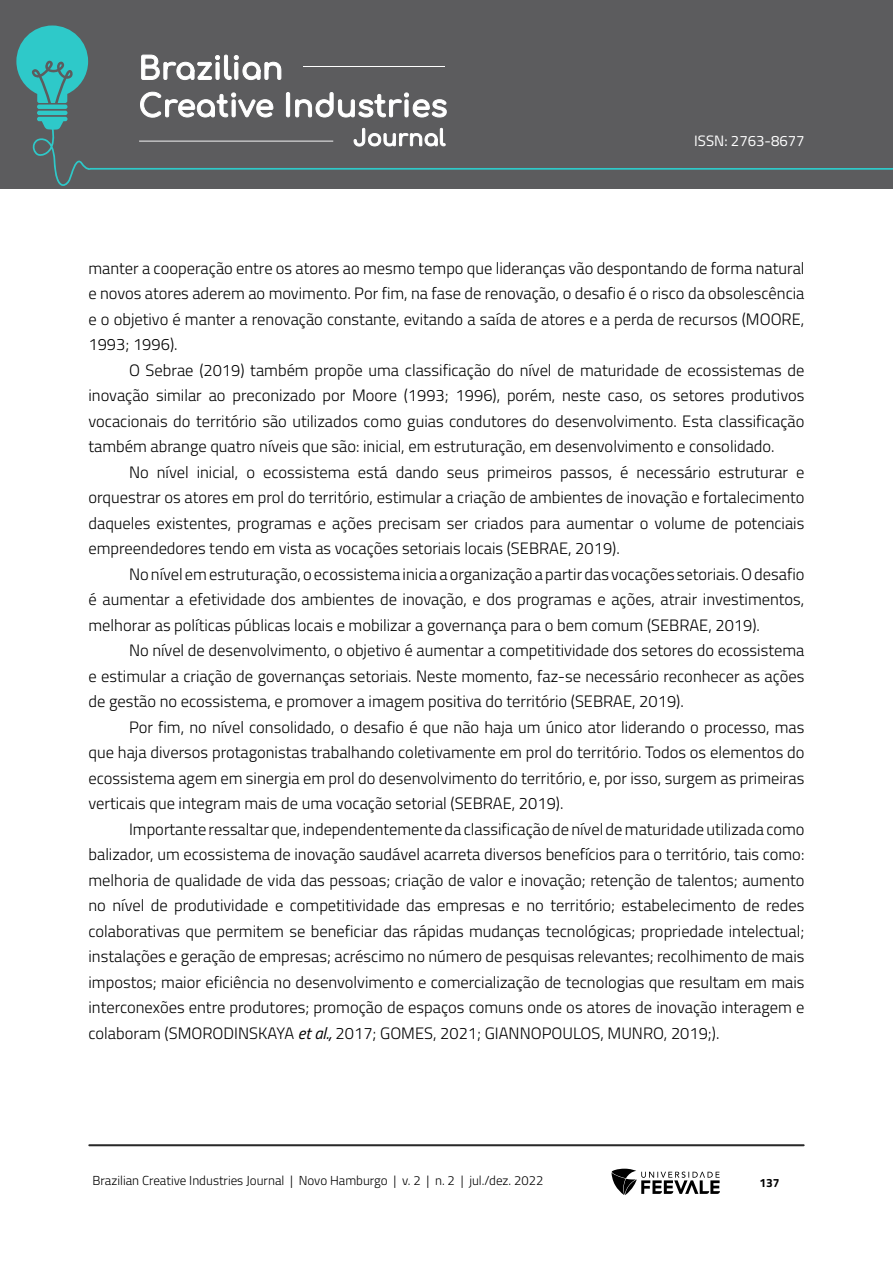
<style>
.page{position:relative;width:893px;height:1263px;background:#fff}
.page>*{position:absolute;margin:0;border:0;box-sizing:border-box;transform-origin:0 0}
.Corpo_de_texto{font:300 16.5px/25.5px "Titillium Web";color:#000;text-align:justify}
.t1{font:15px "Titillium Web";color:#fff}
.t2{font:300 13.05px "Titillium Web";color:#000}
.t3{font:700 12px "Titillium Web";color:#000}
.s1{font-weight:400;font-style:italic}
</style>
<div class="page">
<div style="left:0;top:0;width:893px;height:188px;background:#5c5c5e"></div>
<hr style="left:37px;top:111px;width:30px;height:4px;background:#2ec9c9;border-radius:2px">
<svg style="left:37px;top:117px;width:30px;height:11px"></svg>
<hr style="left:37px;top:105px;width:30px;height:4px;background:#2ec9c9;border-radius:2px">
<svg style="left:16px;top:26px;width:72px;height:77px"></svg>
<svg style="left:32px;top:128px;width:861px;height:58px"></svg>
<hr style="left:89px;top:1144px;width:715px;height:2px;background:#282828">
<svg style="left:611px;top:1169px;width:109px;height:26px"></svg>
<svg style="left:141px;top:54px;width:141px;height:26px"></svg>
<svg style="left:140px;top:91px;width:134px;height:27px"></svg>
<svg style="left:285px;top:92px;width:162px;height:26px"></svg>
<svg style="left:353px;top:127px;width:93px;height:20px"></svg>
<hr style="left:303px;top:66px;width:142px;height:1px;background:#fff">
<hr style="left:139px;top:141px;width:194px;height:1px;background:#fff">
<p class="t1" style="left:694px;top:130px;width:112px">ISSN: 2763-8677</p>
<p class="Corpo_de_texto" style="left:88px;top:254px;width:717px">manter a cooperação entre os atores ao mesmo tempo que lideranças vão despontando de forma natural e novos atores aderem ao movimento. Por fim, na fase de renovação, o desafio é o risco da obsolescência e o objetivo é manter a renovação constante, evitando a saída de atores e a perda de recursos (MOORE, 1993; 1996).</p>
<p class="Corpo_de_texto" style="left:88px;top:356px;width:717px;text-indent:40px">O Sebrae (2019) também propõe uma classificação do nível de maturidade de ecossistemas de inovação similar ao preconizado por Moore (1993; 1996), porém, neste caso, os setores produtivos vocacionais do território são utilizados como guias condutores do desenvolvimento. Esta classificação também abrange quatro níveis que são: inicial, em estruturação, em desenvolvimento e consolidado.</p>
<p class="Corpo_de_texto" style="left:88px;top:458px;width:717px;text-indent:40px">No nível inicial, o ecossistema está dando seus primeiros passos, é necessário estruturar e orquestrar os atores em prol do território, estimular a criação de ambientes de inovação e fortalecimento daqueles existentes, programas e ações precisam ser criados para aumentar o volume de potenciais empreendedores tendo em vista as vocações setoriais locais (SEBRAE, 2019).</p>
<p class="Corpo_de_texto" style="left:88px;top:560px;width:717px;text-indent:40px">No nível em estruturação, o ecossistema inicia a organização a partir das vocações setoriais. O desafio é aumentar a efetividade dos ambientes de inovação, e dos programas e ações, atrair investimentos, melhorar as políticas públicas locais e mobilizar a governança para o bem comum (SEBRAE, 2019).</p>
<p class="Corpo_de_texto" style="left:88px;top:637px;width:717px;text-indent:40px">No nível de desenvolvimento, o objetivo é aumentar a competitividade dos setores do ecossistema e estimular a criação de governanças setoriais. Neste momento, faz-se necessário reconhecer as ações de gestão no ecossistema, e promover a imagem positiva do território (SEBRAE, 2019).</p>
<p class="Corpo_de_texto" style="left:88px;top:713px;width:717px;text-indent:40px">Por fim, no nível consolidado, o desafio é que não haja um único ator liderando o processo, mas que haja diversos protagonistas trabalhando coletivamente em prol do território. Todos os elementos do ecossistema agem em sinergia em prol do desenvolvimento do território, e, por isso, surgem as primeiras verticais que integram mais de uma vocação setorial (SEBRAE, 2019).</p>
<p class="Corpo_de_texto" style="left:88px;top:815px;width:717px;text-indent:40px">Importante ressaltar que, independentemente da classificação de nível de maturidade utilizada como balizador, um ecossistema de inovação saudável acarreta diversos benefícios para o território, tais como: melhoria de qualidade de vida das pessoas; criação de valor e inovação; retenção de talentos; aumento no nível de produtividade e competitividade das empresas e no território; estabelecimento de redes colaborativas que permitem se beneficiar das rápidas mudanças tecnológicas; propriedade intelectual; instalações e geração de empresas; acréscimo no número de pesquisas relevantes; recolhimento de mais impostos; maior eficiência no desenvolvimento e comercialização de tecnologias que resultam em mais interconexões entre produtores; promoção de espaços comuns onde os atores de inovação interagem e colaboram (SMORODINSKAYA <span class="s1">et al.,</span> 2017; GOMES, 2021; GIANNOPOULOS, MUNRO, 2019;).</p>
<p class="t2" style="left:92px;top:1171px;width:452px">Brazilian Creative Industries Journal | Novo Hamburgo | v. 2 | n. 2 | jul./dez. 2022</p>
<p class="t3" style="left:759px;top:1174px;width:22px">137</p>
</div>
